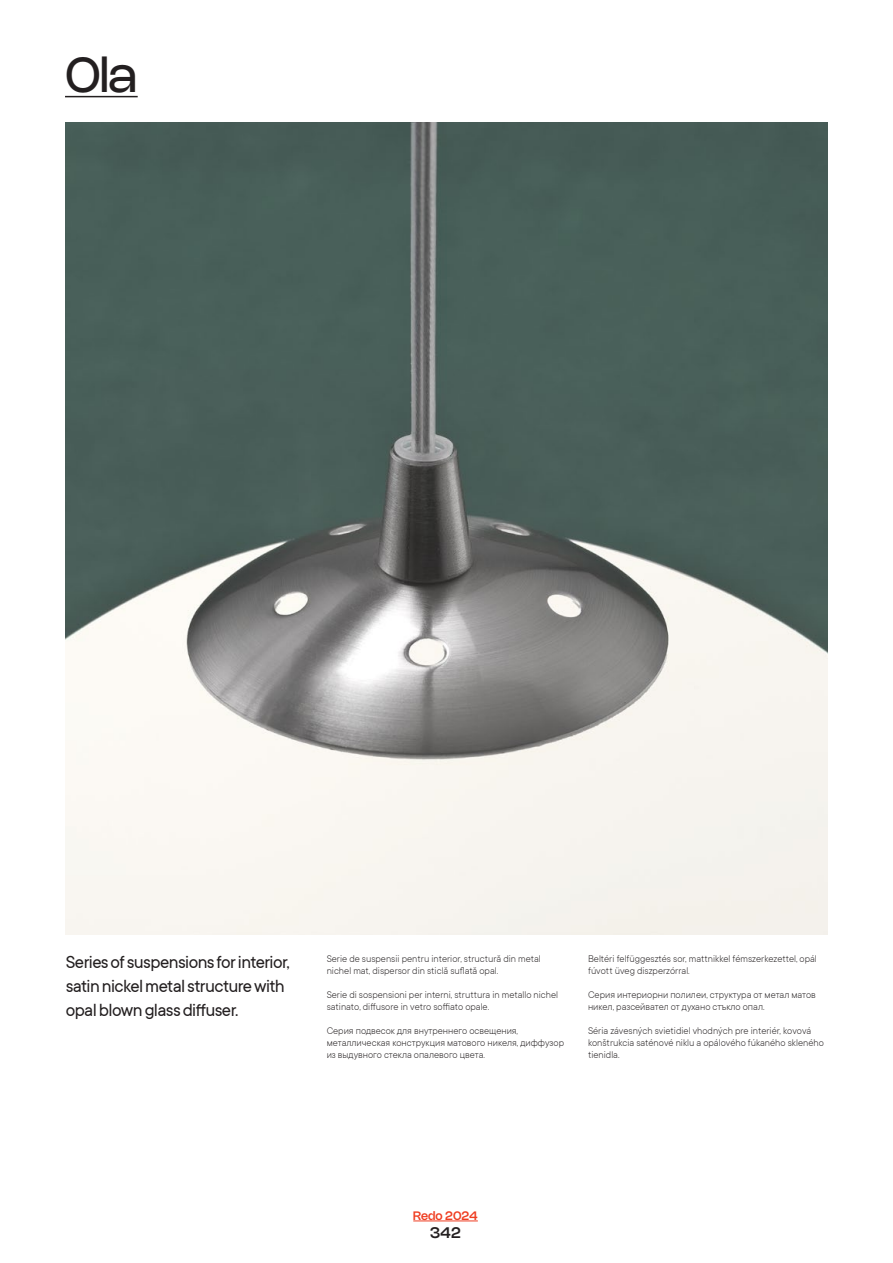
<style>
.page{position:relative;width:893px;height:1263px;background:#fff}
.page>*{position:absolute;margin:0;border:0;box-sizing:border-box;transform-origin:0 0}
.t1{font:48px "Nohemi";color:#231f20}
.t2{font:19.5px/24px "TT Commons";letter-spacing:-.03em;color:#231f20}
.t3{font:500 15px "Nohemi";color:#231f20}
.t4{font:500 12px "Nohemi";color:#ef3e22}
.t5{font:300 10.5px/12px "TT Commons";color:#231f20}
</style>
<div class="page">
<img style="left:66px;top:123px;width:762px;height:812px">
<hr style="left:65px;top:96px;width:73px;height:1px;background:#231f20">
<hr style="left:413px;top:1221px;width:65px;height:1px;background:#ef3e22">
<h1 class="t1" style="left:65px;top:45px;width:73px">Ola</h1>
<h2 class="t2" style="left:66px;top:950px;width:225px">Series of suspensions for interior, satin nickel metal structure with opal blown glass diffuser.</h2>
<p class="t5" style="left:327px;top:952px;width:216px">Serie de suspensii pentru interior, structură din metal nichel mat, dispersor din sticlă suflată opal.</p>
<p class="t5" style="left:327px;top:988px;width:233px">Serie di sospensioni per interni, struttura in metallo nichel satinato, diffusore in vetro soffiato opale.</p>
<p class="t5" style="left:327px;top:1024px;width:239px">Серия подвесок для внутреннего освещения, металлическая конструкция матового никеля, диффузор из выдувного стекла опалевого цвета.</p>
<p class="t5" style="left:588px;top:952px;width:230px">Beltéri felfüggesztés sor, mattnikkel fémszerkezettel, opál fúvott üveg diszperzórral.</p>
<p class="t5" style="left:588px;top:988px;width:229px">Серия интериорни полилеи, структура от метал матов никел, разсейвател от духано стъкло опал.</p>
<p class="t5" style="left:588px;top:1024px;width:237px">Séria závesných svietidiel vhodných pre interiér, kovová konštrukcia saténové niklu a opálového fúkaného skleného tienidla.</p>
<p class="t4" style="left:413px;top:1208px;width:66px">Redo 2024</p>
<h3 class="t3" style="left:430px;top:1223px;width:32px">342</h3>
</div>
